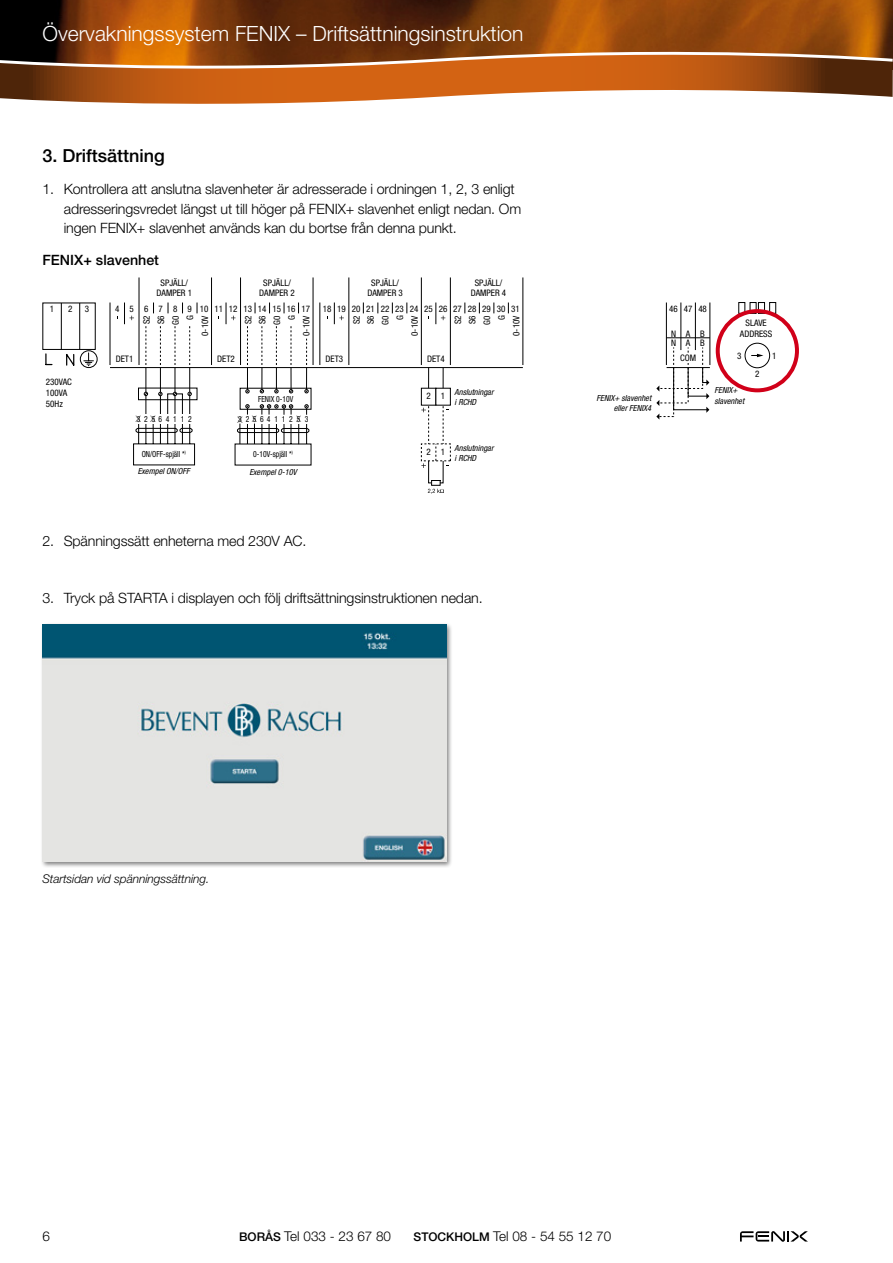
<style>
.page{position:relative;width:893px;height:1263px;background:#fff}
.page>*{position:absolute;margin:0;border:0;box-sizing:border-box;transform-origin:0 0}
.t1{font:300 21px "Helvetica Neue LT Std";color:#fff}
.t2{font:500 18px "Helvetica Neue LT Std";color:#000}
.t3{font:300 14.25px/19.5px "Helvetica Neue LT Std";letter-spacing:-.01em;color:#000}
.t4{font:500 14.25px "Helvetica Neue LT Std";color:#000}
.t5{font:300 13.5px "Helvetica Neue LT Std";color:#000}
.t6{font:italic 300 12px "Helvetica Neue LT Std";letter-spacing:-.01em;color:#000}
.t7{font:condensed 9px/14.5px "Helvetica Neue LT Std";color:#000;text-align:center}
.t8{font:100 9px "Helvetica Neue LT Std";color:#000;scale:.9 1}
.t9{font:100 9px "Helvetica Neue LT Std";color:#000}
.t10{font:italic condensed 8.4px/10.1px "Helvetica Neue LT Std";color:#000}
.t11{font:condensed 8.4px "Helvetica Neue LT Std";color:#000;scale:.9 1}
.t12{font:condensed 8.4px "Helvetica Neue LT Std";letter-spacing:.495em;color:#000;scale:.9 1}
.t13{font:condensed 8.4px "Helvetica Neue LT Std";letter-spacing:.485em;color:#000;scale:.9 1}
.s1{font-weight:100;font-stretch:normal;font-size:9px}
.s2{font-weight:500;font-size:12px}
</style>
<div class="page">
<img style="left:0;top:0;width:893px;height:45px">
<svg style="left:0;top:79px;width:893px;height:25px"></svg>
<svg style="left:0;top:45px;width:893px;height:34px;background:#a45922"></svg>
<svg style="left:740px;top:1231px;width:68px;height:11px"></svg>
<hr style="left:139px;top:277px;width:1px;height:88px;background:#000">
<hr style="left:110px;top:367px;width:413px;height:1px;background:#000">
<hr style="left:211px;top:277px;width:1px;height:88px;background:#000">
<hr style="left:240px;top:277px;width:1px;height:88px;background:#000">
<hr style="left:313px;top:277px;width:1px;height:88px;background:#000">
<hr style="left:349px;top:277px;width:1px;height:88px;background:#000">
<hr style="left:421px;top:277px;width:1px;height:88px;background:#000">
<hr style="left:450px;top:277px;width:1px;height:88px;background:#000">
<hr style="left:523px;top:277px;width:1px;height:88px;background:#000">
<hr style="left:681px;top:302px;width:1px;height:48px;background:#000">
<hr style="left:666px;top:302px;width:1px;height:63px;background:#000">
<hr style="left:695px;top:302px;width:1px;height:48px;background:#000">
<hr style="left:710px;top:302px;width:1px;height:63px;background:#000">
<hr style="left:666px;top:337px;width:44px;height:1px;background:#000">
<svg style="left:45px;top:302px;width:153px;height:163px"></svg>
<hr style="left:667px;top:367px;width:43px;height:1px;background:#000">
<svg style="left:738px;top:302px;width:38px;height:12px"></svg>
<svg style="left:744px;top:343px;width:26px;height:25px"></svg>
<div style="left:436px;top:388px;width:15px;height:17px;background:#fff;border:1px solid #000"></div>
<svg style="left:421px;top:444px;width:30px;height:17px"></svg>
<svg style="left:226px;top:302px;width:222px;height:192px"></svg>
<svg style="left:656px;top:347px;width:53px;height:73px"></svg>
<div style="left:679px;top:353px;width:18px;height:10px;background:#fff"></div>
<div style="left:716px;top:309px;width:83px;height:83px;border:4px solid #d10019;border-radius:50%"></div>
<div style="left:40px;top:622px;width:413px;height:246px;background:#000;opacity:.5"></div>
<img style="left:43px;top:625px;width:403px;height:236px">
<h1 class="t1" style="left:43px;top:21px;width:483px">Övervakningssystem FENIX – Driftsättningsinstruktion</h1>
<p class="t2" style="left:43px;top:145px;width:124px">3. Driftsättning</p>
<p class="t3" style="left:64px;top:179px;width:459px;text-indent:-21px">1. Kontrollera att anslutna slavenheter är adresserade i ordningen 1, 2, 3 enligt adresseringsvredet längst ut till höger på FENIX+ slavenhet enligt nedan. Om ingen FENIX+ slavenhet används kan du bortse från denna punkt.</p>
<p class="t4" style="left:43px;top:252px;width:118px">FENIX+ slavenhet</p>
<p class="t7" style="left:115px;top:301px;width:6px">4</p>
<p class="t7" style="left:144px;top:301px;width:66px">678910</p>
<p class="t7" style="left:157px;top:277px;width:37px;line-height:10.8px">SPJÄLL/<br>DAMPER 1</p>
<p class="t7" style="left:259px;top:277px;width:37px;line-height:10.8px">SPJÄLL/<br>DAMPER 2</p>
<p class="t7" style="left:50px;top:301px;width:6px">1</p>
<p class="t7" style="left:68px;top:301px;width:6px">2</p>
<p class="t7" style="left:85px;top:301px;width:6px">3</p>
<p class="t7" style="left:214px;top:301px;width:10px">11</p>
<p class="t7" style="left:243px;top:301px;width:68px">13 14 15 16 17</p>
<p class="t7" style="left:229px;top:301px;width:10px">12</p>
<p class="t7" style="left:130px;top:301px;width:6px">5</p>
<p class="t7" style="left:46px;top:377px;width:27px;line-height:10.8px;text-align:left">230VAC<br>100VA<br>50Hz</p>
<p class="t7" style="left:116px;top:352px;width:19px">DET1</p>
<p class="t7" style="left:139px;top:336px;width:22px;text-align:right;rotate:-90deg">S2<br>S6<br>G0<br>G<br>0-10V</p>
<p class="t7" style="left:217px;top:352px;width:19px">DET2</p>
<p class="t7" style="left:241px;top:336px;width:22px;text-align:right;rotate:-90deg">S2<br>S6<br>G0<br>G<br>0-10V</p>
<p class="t11" style="left:258px;top:394px;width:40px">FENIX 0-10V</p>
<p class="t9" style="left:151px;top:414px;width:7px">X</p>
<p class="t11" style="left:142px;top:449px;width:51px">ON/OFF-spjäll *<sup>)</sup></p>
<p class="t13" style="left:136px;top:414px;width:64px"><span class="s1">X</span>32564112</p>
<p class="t12" style="left:237px;top:414px;width:80px"><span class="s1">X</span>3256411253</p>
<p class="t8" style="left:252px;top:414px;width:7px">X</p>
<p class="t8" style="left:296px;top:414px;width:7px">X</p>
<p class="t11" style="left:253px;top:449px;width:46px">0-10V-spjäll *<sup>)</sup></p>
<p class="t10" style="left:138px;top:466px;width:54px">Exempel ON/OFF</p>
<p class="t10" style="left:249px;top:467px;width:49px">Exempel 0-10V</p>
<p class="t7" style="left:367px;top:277px;width:37px;line-height:10.8px">SPJÄLL/<br>DAMPER 3</p>
<p class="t7" style="left:471px;top:277px;width:37px;line-height:10.8px">SPJÄLL/<br>DAMPER 4</p>
<p class="t7" style="left:323px;top:301px;width:10px">18</p>
<p class="t7" style="left:352px;top:301px;width:68px">20 21 22 23 24</p>
<p class="t7" style="left:337px;top:301px;width:10px">19</p>
<p class="t7" style="left:424px;top:301px;width:10px">25</p>
<p class="t7" style="left:453px;top:301px;width:68px">27 28 29 30 31</p>
<p class="t7" style="left:439px;top:301px;width:10px">26</p>
<p class="t7" style="left:325px;top:352px;width:19px">DET3</p>
<p class="t7" style="left:349px;top:336px;width:22px;text-align:right;rotate:-90deg">S2<br>S6<br>G0<br>G<br>0-10V</p>
<p class="t7" style="left:427px;top:352px;width:19px">DET4</p>
<p class="t7" style="left:451px;top:325px;width:11px;rotate:-90deg">S2<br>S6<br>G0<br>G</p>
<p class="t7" style="left:509px;top:336px;width:22px;rotate:-90deg">0-10V</p>
<p class="t7" style="left:426px;top:389px;width:20px">2 1</p>
<p class="t7" style="left:426px;top:445px;width:20px">2 1</p>
<p class="t10" style="left:455px;top:387px;width:40px">Anslutningar i RCHD</p>
<p class="t10" style="left:455px;top:443px;width:40px">Anslutningar i RCHD</p>
<p class="t3" style="left:43px;top:531px;width:265px">2. Spänningssätt enheterna med 230V AC.</p>
<p class="t3" style="left:43px;top:588px;width:442px">3. Tryck på STARTA i displayen och följ driftsättningsinstruktionen nedan.</p>
<p class="t10" style="left:596px;top:393px;width:56px;text-align:right">FENIX+ slavenhet eller FENIX4</p>
<p class="t7" style="left:669px;top:301px;width:39px">46 47 48</p>
<p class="t7" style="left:671px;top:329px;width:7px;line-height:9px;text-align:left">N<br>N</p>
<p class="t7" style="left:686px;top:329px;width:6px;line-height:9px;text-align:left">A<br>A</p>
<p class="t7" style="left:700px;top:329px;width:6px;line-height:9px;text-align:left">B<br>B</p>
<p class="t7" style="left:680px;top:351px;width:18px">COM</p>
<p class="t7" style="left:740px;top:318px;width:34px;line-height:10.8px">SLAVE<br>ADDRESS</p>
<p class="t7" style="left:737px;top:348px;width:6px">3</p>
<p class="t7" style="left:772px;top:348px;width:6px">1</p>
<p class="t7" style="left:755px;top:366px;width:6px">2</p>
<p class="t10" style="left:714px;top:386px;width:31px">FENIX+ slavenhet</p>
<p class="t6" style="left:43px;top:871px;width:168px">Startsidan vid spänningssättning.</p>
<p class="t5" style="left:43px;top:1228px;width:9px">6</p>
<p class="t5" style="left:239px;top:1228px;width:153px"><span class="s2">BORÅS</span> Tel 033 - 23 67 80</p>
<p class="t5" style="left:414px;top:1228px;width:199px"><span class="s2">STOCKHOLM</span> Tel 08 - 54 55 12 70</p>
</div>
